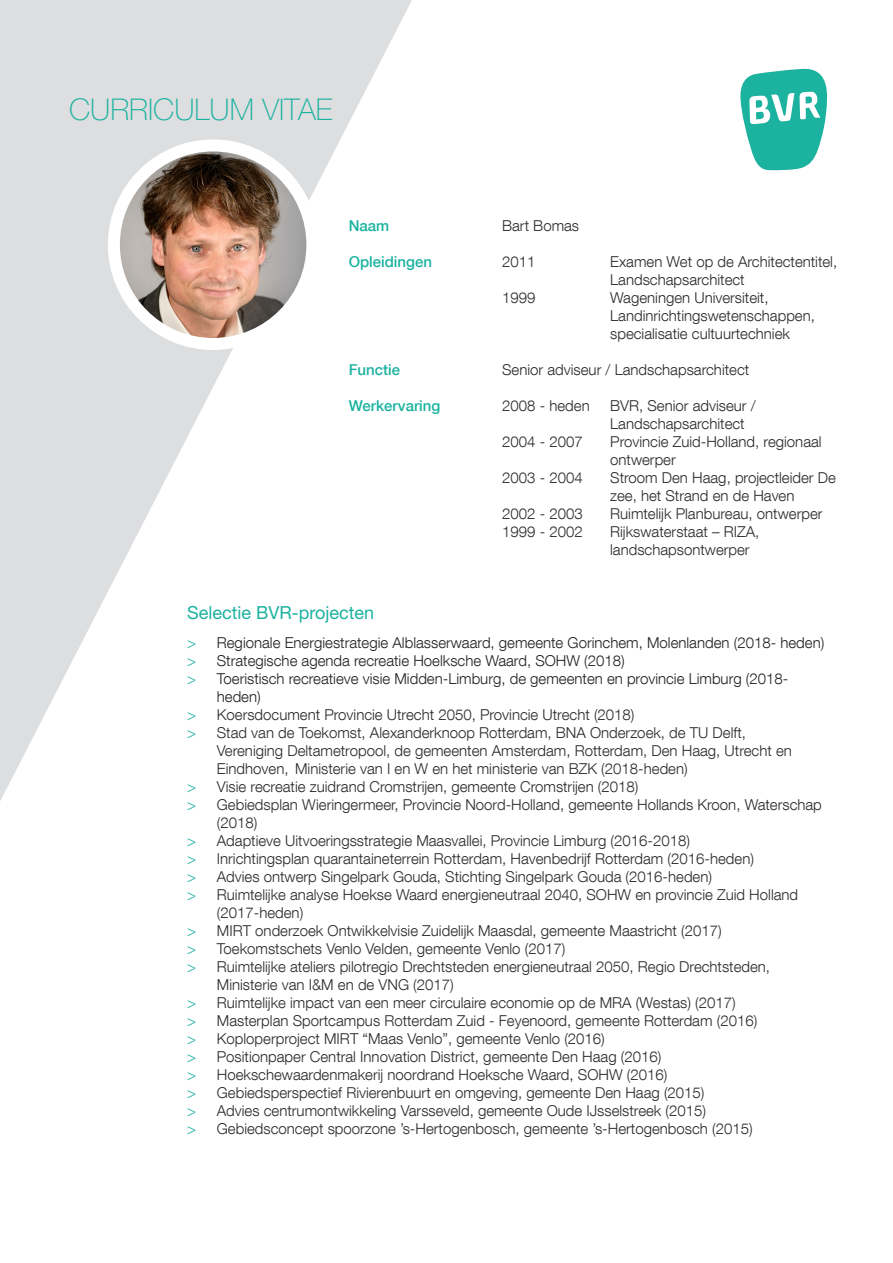
<style>
.page{position:relative;width:893px;height:1263px;background:#fff}
.page>*{position:absolute;margin:0;border:0;box-sizing:border-box;transform-origin:0 0}
.Basistekst{font:100 30px "Helvetica Neue";color:#1cb2a0}
.Standaard{font:18px "Helvetica Neue";color:#1cb2a0}
.t1{font:300 15px/18px "Helvetica Neue LT Com";color:#2b292a}
.t2{font:300 15px/18px "Helvetica Neue LT Com";color:#231f20}
.t3{font:500 15px "Helvetica Neue LT Com";color:#1cb2a0}
.s1{color:#1cb2a0}
</style>
<div class="page">
<svg style="left:0;top:0;width:412px;height:801px"></svg>
<img style="left:114px;top:149px;width:198px;height:192px">
<div style="left:108px;top:139px;width:210px;height:211px;border:12px solid #fff;border-radius:50%"></div>
<svg style="left:740px;top:68px;width:87px;height:103px"></svg>
<p class="Basistekst" style="left:69px;top:93px;width:265px">CURRICULUM VITAE</p>
<p class="t3" style="left:349px;top:217px;width:42px">Naam</p>
<p class="t1" style="left:502px;top:216px;width:78px">Bart Bomas</p>
<p class="t3" style="left:349px;top:253px;width:85px">Opleidingen</p>
<p class="t1" style="left:502px;top:252px;width:35px">2011</p>
<p class="t1" style="left:610px;top:252px;width:229px">Examen Wet op de Architectentitel,<br>Landschapsarchitect</p>
<p class="t1" style="left:502px;top:288px;width:35px">1999</p>
<p class="t1" style="left:610px;top:288px;width:206px">Wageningen Universiteit,<br>Landinrichtingswetenschappen,</p>
<p class="t1" style="left:610px;top:324px;width:181px">specialisatie cultuurtechniek</p>
<p class="t3" style="left:349px;top:361px;width:53px">Functie</p>
<p class="t1" style="left:502px;top:360px;width:249px">Senior adviseur / Landschapsarchitect</p>
<p class="t3" style="left:349px;top:397px;width:93px">Werkervaring</p>
<p class="t1" style="left:502px;top:396px;width:89px">2008 - heden</p>
<p class="t1" style="left:610px;top:396px;width:147px">BVR, Senior adviseur /<br>Landschapsarchitect</p>
<p class="t1" style="left:502px;top:432px;width:82px">2004 - 2007</p>
<p class="t1" style="left:610px;top:432px;width:213px">Provincie Zuid-Holland, regionaal ontwerper</p>
<p class="t1" style="left:502px;top:468px;width:82px">2003 - 2004</p>
<p class="t1" style="left:610px;top:468px;width:227px">Stroom Den Haag, projectleider De zee, het Strand en de Haven</p>
<p class="t1" style="left:502px;top:504px;width:82px">2002 - 2003</p>
<p class="t1" style="left:610px;top:504px;width:214px">Ruimtelijk Planbureau, ontwerper</p>
<p class="t1" style="left:502px;top:522px;width:82px">1999 - 2002</p>
<p class="t1" style="left:610px;top:522px;width:151px">Rijkswaterstaat – RIZA, landschapsontwerper</p>
<p class="Standaard" style="left:187px;top:602px;width:189px">Selectie BVR-projecten</p>
<p class="t2" style="left:187px;top:634px;width:639px"><span class="s1">&gt;</span> Regionale Energiestrategie Alblasserwaard, gemeente Gorinchem, Molenlanden (2018- heden)</p>
<p class="t2" style="left:187px;top:652px;width:439px"><span class="s1">&gt;</span> Strategische agenda recreatie Hoelksche Waard, SOHW (2018)</p>
<p class="t2" style="left:217px;top:670px;width:573px;text-indent:-30px"><span class="s1">&gt;</span> Toeristisch recreatieve visie Midden-Limburg, de gemeenten en provincie Limburg (2018- heden)</p>
<p class="t1" style="left:187px;top:706px;width:449px"><span class="s1">&gt;</span> Koersdocument Provincie Utrecht 2050, Provincie Utrecht (2018)</p>
<p class="t1" style="left:217px;top:724px;width:576px;text-indent:-30px"><span class="s1">&gt;</span> Stad van de Toekomst, Alexanderknoop Rotterdam, BNA Onderzoek, de TU Delft,<br>Vereniging Deltametropool, de gemeenten Amsterdam, Rotterdam, Den Haag, Utrecht en<br>Eindhoven, Ministerie van I en W en het ministerie van BZK (2018-heden)</p>
<p class="t1" style="left:187px;top:778px;width:453px"><span class="s1">&gt;</span> Visie recreatie zuidrand Cromstrijen, gemeente Cromstrijen (2018)</p>
<p class="t1" style="left:217px;top:796px;width:607px;text-indent:-30px"><span class="s1">&gt;</span> Gebiedsplan Wieringermeer, Provincie Noord-Holland, gemeente Hollands Kroon, Waterschap (2018)</p>
<p class="t1" style="left:187px;top:832px;width:504px"><span class="s1">&gt;</span> Adaptieve Uitvoeringsstrategie Maasvallei, Provincie Limburg (2016-2018)</p>
<p class="t1" style="left:187px;top:850px;width:568px"><span class="s1">&gt;</span> Inrichtingsplan quarantaineterrein Rotterdam, Havenbedrijf Rotterdam (2016-heden)</p>
<p class="t1" style="left:187px;top:868px;width:526px"><span class="s1">&gt;</span> Advies ontwerp Singelpark Gouda, Stichting Singelpark Gouda (2016-heden)</p>
<p class="t1" style="left:217px;top:886px;width:583px;text-indent:-30px"><span class="s1">&gt;</span> Ruimtelijke analyse Hoekse Waard energieneutraal 2040, SOHW en provincie Zuid Holland (2017-heden)</p>
<p class="t1" style="left:187px;top:922px;width:536px"><span class="s1">&gt;</span> MIRT onderzoek Ontwikkelvisie Zuidelijk Maasdal, gemeente Maastricht (2017)</p>
<p class="t1" style="left:187px;top:940px;width:380px"><span class="s1">&gt;</span> Toekomstschets Venlo Velden, gemeente Venlo (2017)</p>
<p class="t1" style="left:217px;top:958px;width:555px;text-indent:-30px"><span class="s1">&gt;</span> Ruimtelijke ateliers pilotregio Drechtsteden energieneutraal 2050, Regio Drechtsteden,<br>Ministerie van I&amp;M en de VNG (2017)</p>
<p class="t1" style="left:187px;top:994px;width:550px"><span class="s1">&gt;</span> Ruimtelijke impact van een meer circulaire economie op de MRA (Westas) (2017)</p>
<p class="t1" style="left:187px;top:1012px;width:572px"><span class="s1">&gt;</span> Masterplan Sportcampus Rotterdam Zuid - Feyenoord, gemeente Rotterdam (2016)</p>
<p class="t1" style="left:187px;top:1030px;width:419px"><span class="s1">&gt;</span> Koploperproject MIRT “Maas Venlo”, gemeente Venlo (2016)</p>
<p class="t1" style="left:187px;top:1048px;width:476px"><span class="s1">&gt;</span> Positionpaper Central Innovation District, gemeente Den Haag (2016)</p>
<p class="t1" style="left:187px;top:1066px;width:482px"><span class="s1">&gt;</span> Hoekschewaardenmakerij noordrand Hoeksche Waard, SOHW (2016)</p>
<p class="t1" style="left:187px;top:1084px;width:519px"><span class="s1">&gt;</span> Gebiedsperspectief Rivierenbuurt en omgeving, gemeente Den Haag (2015)</p>
<p class="t1" style="left:187px;top:1102px;width:521px"><span class="s1">&gt;</span> Advies centrumontwikkeling Varsseveld, gemeente Oude IJsselstreek (2015)</p>
<p class="t1" style="left:187px;top:1120px;width:567px"><span class="s1">&gt;</span> Gebiedsconcept spoorzone ’s-Hertogenbosch, gemeente ’s-Hertogenbosch (2015)</p>
</div>
